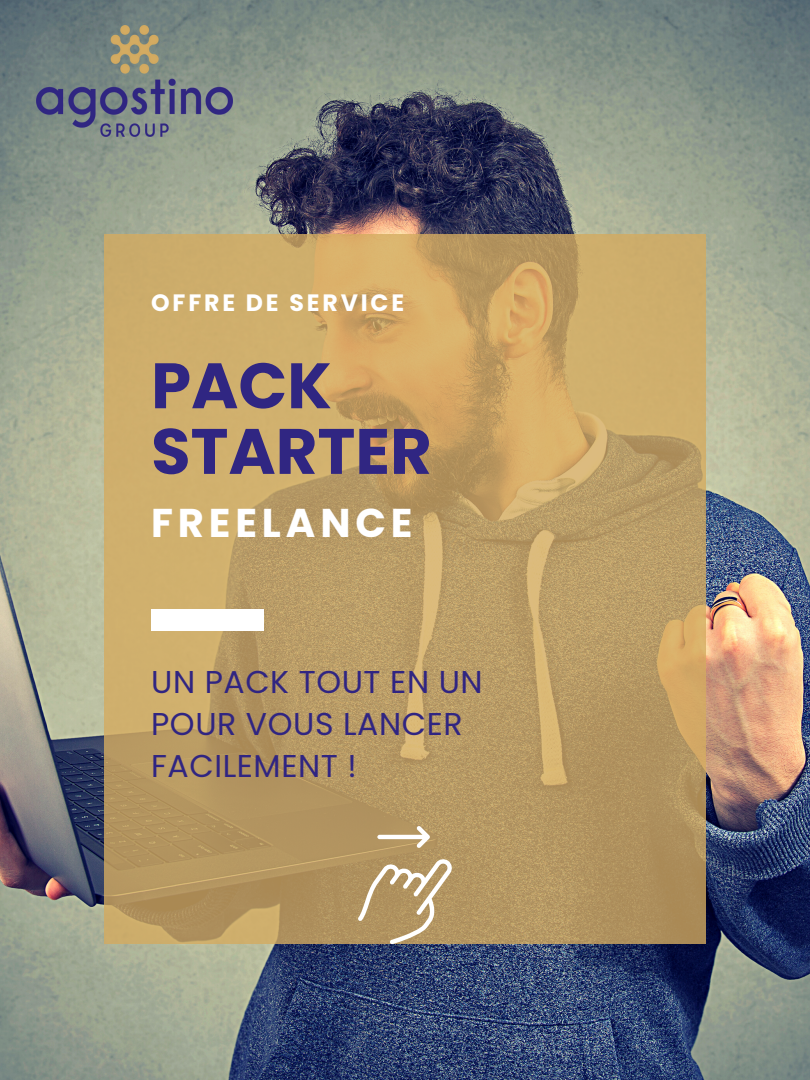
<style>
.page{position:relative;width:810px;height:1080px;background:#fff}
.page>*{position:absolute;margin:0;border:0;box-sizing:border-box;transform-origin:0 0}
.t1{font:700 64.12px/65.6px "Poppins";color:#302682}
.t2{font:700 40.12px "Poppins";letter-spacing:.12em;color:#fff}
.t3{font:31.56px/41.8px "Poppins";letter-spacing:.02em;color:#302582}
.t4{font:700 23.69px "Poppins";letter-spacing:.12em;color:#fff}
</style>
<div class="page">
<img style="left:0;top:0;width:810px;height:1080px">
<svg style="left:104px;top:235px;width:602px;height:709px;background:#c1a166"></svg>
<div style="left:151px;top:609px;width:113px;height:22px;background:#fff"></div>
<img style="left:36px;top:26px;width:197px;height:110px">
<svg style="left:358px;top:858px;width:95px;height:86px;background:#bea57a"></svg>
<svg style="left:377px;top:826px;width:53px;height:22px"></svg>
<p class="t4" style="left:151px;top:287px;width:255px">OFFRE DE SERVICE</p>
<p class="t1" style="left:151px;top:353px;width:282px">PACK<br>STARTER</p>
<p class="t2" style="left:151px;top:495px;width:263px">FREELANCE</p>
<p class="t3" style="left:151px;top:661px;width:333px">UN PACK TOUT EN UN<br>POUR VOUS LANCER<br>FACILEMENT !</p>
</div>
